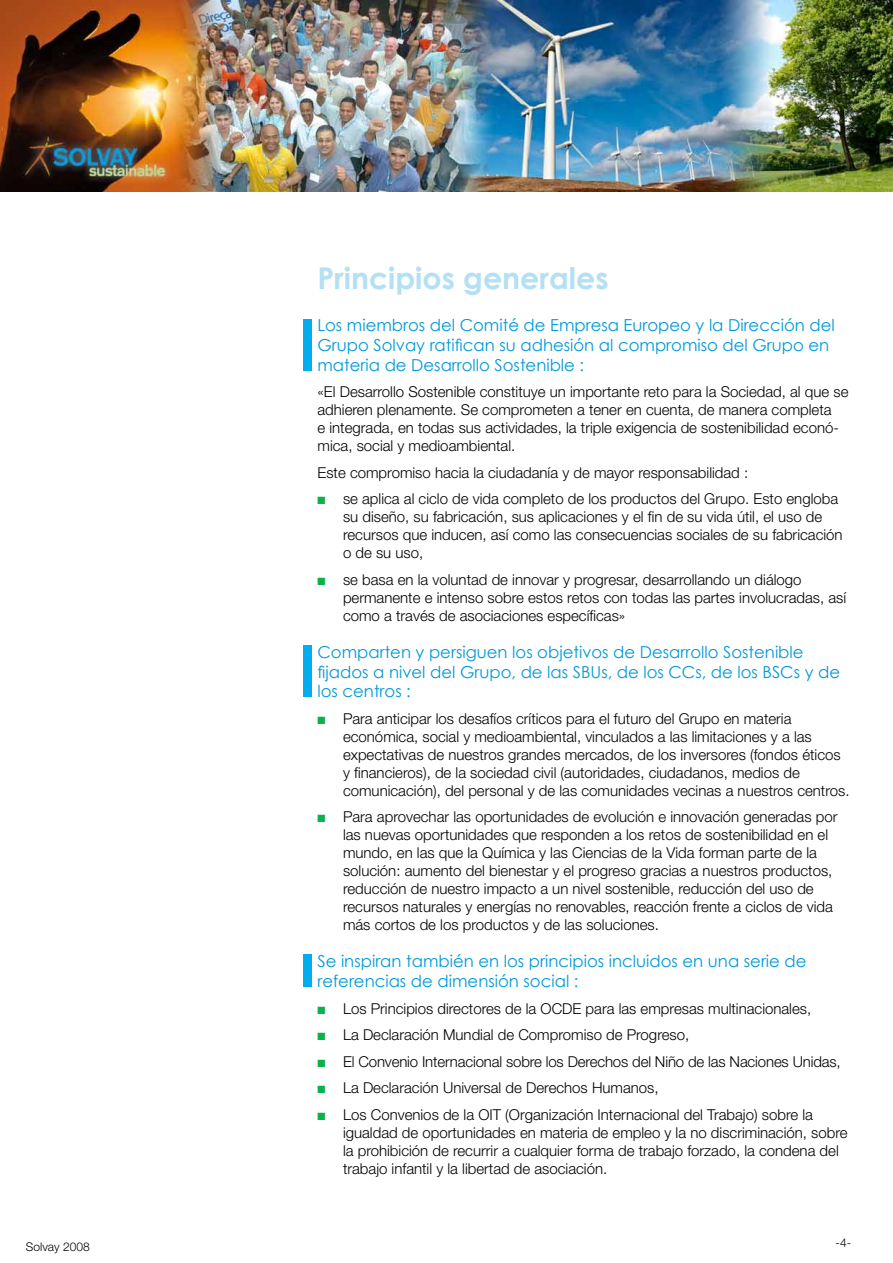
<style>
.page{position:relative;width:893px;height:1263px;background:#fff}
.page>*{position:absolute;margin:0;border:0;box-sizing:border-box;transform-origin:0 0}
.t1{font:700 30px "Century Gothic";color:#b3e0f3}
.t2{font:16.5px/19.8px "Century Gothic";color:#0099d8}
.t3{font:300 15px/18px "Helvetica Neue";color:#000}
.t4{font:300 12px "Helvetica Neue";color:#000}
.s1{color:#0db14b}
</style>
<div class="page">
<img style="left:0;top:0;width:893px;height:191px">
<div style="left:303px;top:319px;width:8px;height:51px;background:#00aeef"></div>
<div style="left:303px;top:645px;width:8px;height:51px;background:#00aeef"></div>
<div style="left:303px;top:955px;width:8px;height:32px;background:#00aeef"></div>
<p class="t4" style="left:26px;top:1239px;width:65px">Solvay 2008</p>
<h1 class="t1" style="left:317px;top:259px;width:292px">Principios generales</h1>
<p class="t2" style="left:317px;top:315px;width:519px">Los miembros del Comité de Empresa Europeo y la Dirección del<br>Grupo Solvay ratifican su adhesión al compromiso del Grupo en materia de Desarrollo Sostenible :</p>
<p class="t3" style="left:317px;top:383px;width:532px">«El Desarrollo Sostenible constituye un importante reto para la Sociedad, al que se adhieren plenamente. Se comprometen a tener en cuenta, de manera completa<br>e integrada, en todas sus actividades, la triple exigencia de sostenibilidad econó&shy;mica, social y medioambiental.</p>
<p class="t3" style="left:317px;top:463px;width:432px">Este compromiso hacia la ciudadanía y de mayor responsabilidad :</p>
<p class="t3" style="left:343px;top:490px;width:501px;text-indent:-26px"><span class="s1">■</span> se aplica al ciclo de vida completo de los productos del Grupo. Esto engloba su diseño, su fabricación, sus aplicaciones y el fin de su vida útil, el uso de recursos que inducen, así como las consecuencias sociales de su fabricación o de su uso,</p>
<p class="t3" style="left:343px;top:570px;width:505px;text-indent:-26px"><span class="s1">■</span> se basa en la voluntad de innovar y progresar, desarrollando un diálogo permanente e intenso sobre estos retos con todas las partes involucradas, así como a través de asociaciones específicas»</p>
<p class="t2" style="left:317px;top:642px;width:524px">Comparten y persiguen los objetivos de Desarrollo Sostenible fijados a nivel del Grupo, de las SBUs, de los CCs, de los BSCs y de los centros :</p>
<p class="t3" style="left:343px;top:709px;width:508px;text-indent:-26px"><span class="s1">■</span> Para anticipar los desafíos críticos para el futuro del Grupo en materia económica, social y medioambiental, vinculados a las limitaciones y a las expectativas de nuestros grandes mercados, de los inversores (fondos éticos y financieros), de la sociedad civil (autoridades, ciudadanos, medios de comunicación), del personal y de las comunidades vecinas a nuestros centros.</p>
<p class="t3" style="left:343px;top:808px;width:496px;text-indent:-26px"><span class="s1">■</span> Para aprovechar las oportunidades de evolución e innovación generadas por las nuevas oportunidades que responden a los retos de sostenibilidad en el mundo, en las que la Química y las Ciencias de la Vida forman parte de la solución: aumento del bienestar y el progreso gracias a nuestros productos, reducción de nuestro impacto a un nivel sostenible, reducción del uso de recursos naturales y energías no renovables, reacción frente a ciclos de vida más cortos de los productos y de las soluciones.</p>
<p class="t2" style="left:317px;top:951px;width:491px">Se inspiran también en los principios incluidos en una serie de referencias de dimensión social :</p>
<p class="t3" style="left:317px;top:999px;width:495px"><span class="s1">■</span> Los Principios directores de la OCDE para las empresas multinacionales,</p>
<p class="t3" style="left:317px;top:1025px;width:373px"><span class="s1">■</span> La Declaración Mundial de Compromiso de Progreso,</p>
<p class="t3" style="left:317px;top:1052px;width:525px"><span class="s1">■</span> El Convenio Internacional sobre los Derechos del Niño de las Naciones Unidas,</p>
<p class="t3" style="left:317px;top:1078px;width:343px"><span class="s1">■</span> La Declaración Universal de Derechos Humanos,</p>
<p class="t3" style="left:343px;top:1105px;width:506px;text-indent:-26px"><span class="s1">■</span> Los Convenios de la OIT (Organización Internacional del Trabajo) sobre la igualdad de oportunidades en materia de empleo y la no discriminación, sobre la prohibición de recurrir a cualquier forma de trabajo forzado, la condena del trabajo infantil y la libertad de asociación.</p>
<p class="t4" style="left:836px;top:1236px;width:17px">-4-</p>
</div>
